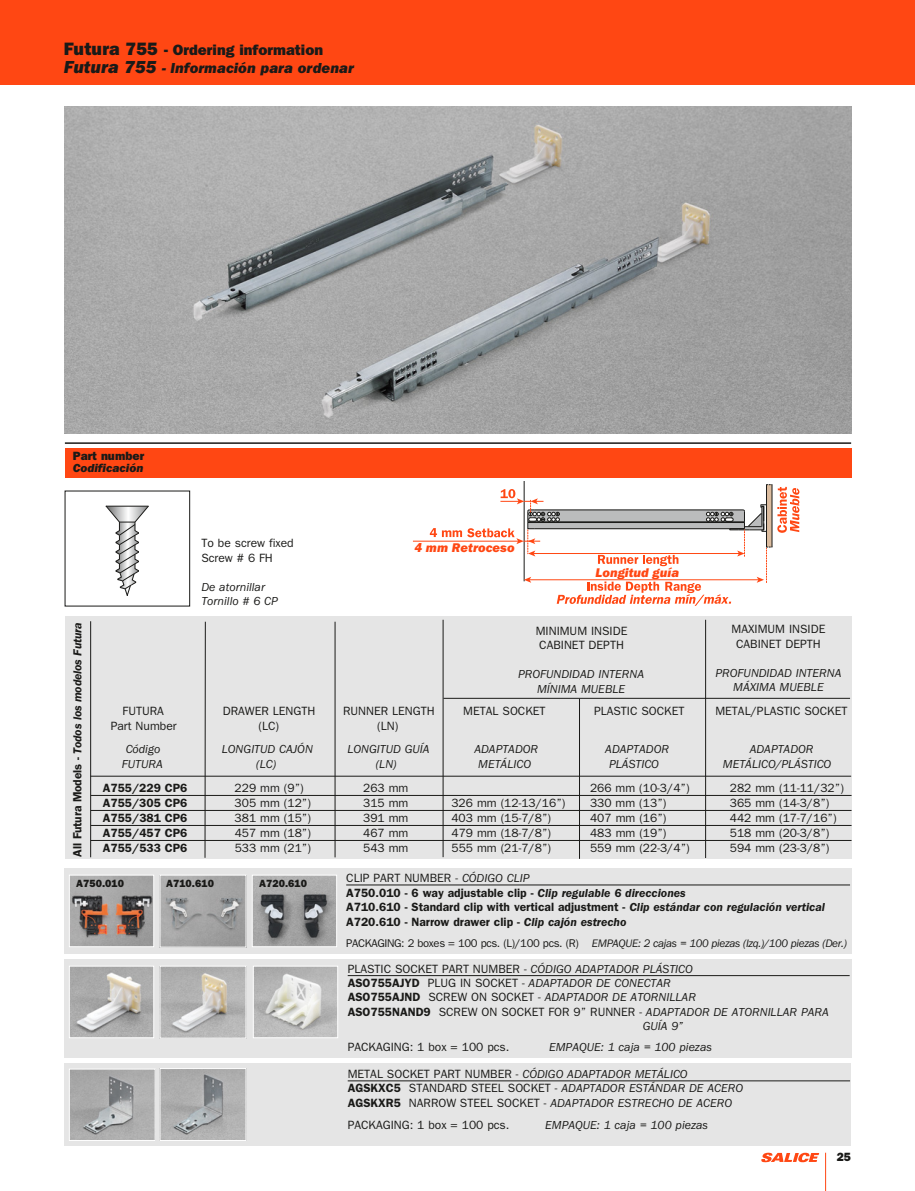
<style>
.page{position:relative;width:915px;height:1191px;background:#fff}
.page>*{position:absolute;margin:0;border:0;box-sizing:border-box;transform-origin:0 0}
.t1{font:15px "ITC Franklin Gothic Std Hvy It";color:#1a1a18}
.t2{font:15px "ITC Franklin Gothic Std Hvy";color:#1a1a18}
.t3{font:13.05px "ITC Franklin Gothic Std Hvy It";color:#ff4713}
.t4{font:12px/14.4px "ITC Franklin Gothic Std";color:#1a1a18}
.t5{font:italic 12px/14.4px "ITC Franklin Gothic Std";color:#1a1a18}
.t6{font:600 12px/14.4px "ITC Franklin Gothic Std";color:#1a1a18}
.t7{font:italic 600 12px "ITC Franklin Gothic Std";letter-spacing:-.015em;color:#1a1a18}
.t8{font:12px "ITC Franklin Gothic Std Hvy";color:#1a1a18}
.t9{font:12px "ITC Franklin Gothic Std Hvy It";color:#1a1a18}
.t10{font:italic 11.25px "ITC Franklin Gothic Std";letter-spacing:-.03em;color:#1a1a18}
.t11{font:10.5px "ITC Franklin Gothic Std Hvy";color:#1a1a18}
.s1{font-size:18px}
.s2{font-style:normal}
.s3{font-weight:400}
.s4{font-weight:400;font-style:italic}
.s5{font-style:italic}
.s6{font-weight:600;font-style:normal}
.s7{font-weight:600}
</style>
<div class="page">
<div style="left:0;top:0;width:914px;height:85px;background:#ff4713"></div>
<div style="left:65px;top:448px;width:785px;height:30px;background:#ff4713"></div>
<hr style="left:65px;top:442px;width:785px;height:2px;background:#1a1a18">
<img style="left:65px;top:106px;width:785px;height:328px">
<svg style="left:106px;top:506px;width:43px;height:89px"></svg>
<hr style="left:106px;top:506px;width:42px;height:1px;background:#1a1a18">
<div style="left:65px;top:616px;width:785px;height:243px;background:#e5e5e5"></div>
<div style="left:64px;top:868px;width:786px;height:85px;background:#e5e5e5"></div>
<img style="left:161px;top:876px;width:83px;height:69px">
<div style="left:159px;top:874px;width:87px;height:73px;border:1px solid #fff"></div>
<img style="left:71px;top:876px;width:81px;height:69px">
<div style="left:69px;top:874px;width:85px;height:73px;border:1px solid #fff"></div>
<img style="left:254px;top:876px;width:81px;height:69px">
<div style="left:252px;top:874px;width:85px;height:73px;border:1px solid #fff"></div>
<div style="left:64px;top:1063px;width:786px;height:83px;background:#e5e5e5"></div>
<img style="left:71px;top:1070px;width:82px;height:68px">
<div style="left:69px;top:1068px;width:86px;height:72px;border:1px solid #fff"></div>
<div style="left:64px;top:959px;width:786px;height:98px;background:#e5e5e5"></div>
<img style="left:71px;top:967px;width:81px;height:69px">
<div style="left:69px;top:965px;width:85px;height:73px;border:1px solid #fff"></div>
<img style="left:161px;top:967px;width:83px;height:69px">
<div style="left:159px;top:965px;width:87px;height:73px;border:1px solid #fff"></div>
<img style="left:161px;top:1070px;width:83px;height:68px">
<div style="left:159px;top:1068px;width:87px;height:72px;border:1px solid #fff"></div>
<img style="left:255px;top:967px;width:81px;height:69px">
<div style="left:253px;top:965px;width:85px;height:73px;border:1px solid #fff"></div>
<hr style="left:523px;top:481px;width:1px;height:100px;background:#1a1a18">
<hr style="left:771px;top:485px;width:1px;height:62px;background:#1a1a18">
<svg style="left:777px;top:487px;width:22px;height:46px"></svg>
<hr style="left:413px;top:541px;width:105px;height:1px;background:#ff4713">
<svg style="left:429px;top:484px;width:342px;height:122px"></svg>
<hr style="left:90px;top:776px;width:760px;height:1px;background:#1a1a18">
<hr style="left:204px;top:621px;width:2px;height:236px;background:#1a1a18">
<hr style="left:334px;top:621px;width:1px;height:236px;background:#1a1a18">
<hr style="left:90px;top:621px;width:1px;height:236px;background:#1a1a18">
<hr style="left:442px;top:620px;width:1px;height:237px;background:#1a1a18">
<hr style="left:443px;top:698px;width:406px;height:1px;background:#1a1a18">
<hr style="left:579px;top:698px;width:1px;height:161px;background:#1a1a18">
<hr style="left:705px;top:620px;width:1px;height:238px;background:#1a1a18">
<hr style="left:91px;top:795px;width:760px;height:1px;background:#1a1a18">
<hr style="left:91px;top:810px;width:760px;height:1px;background:#1a1a18">
<hr style="left:91px;top:825px;width:760px;height:1px;background:#1a1a18">
<hr style="left:91px;top:840px;width:760px;height:1px;background:#1a1a18">
<hr style="left:347px;top:1080px;width:502px;height:1px;background:#1a1a18">
<hr style="left:347px;top:975px;width:502px;height:1px;background:#1a1a18">
<hr style="left:346px;top:884px;width:503px;height:1px;background:#1a1a18">
<hr style="left:824px;top:1152px;width:1px;height:39px;background:#ff4713">
<svg style="left:761px;top:1152px;width:58px;height:10px"></svg>
<p class="t2" style="left:64px;top:41px;width:261px"><span class="s1">Futura 755</span> - Ordering information</p>
<p class="t1" style="left:64px;top:60px;width:291px"><span class="s1">Futura 755</span> - Información para ordenar</p>
<p class="t8" style="left:73px;top:449px;width:73px">Part number</p>
<p class="t9" style="left:73px;top:461px;width:72px">Codificación</p>
<p class="t4" style="left:201px;top:536px;width:94px">To be screw fixed<br>Screw # 6 FH</p>
<p class="t5" style="left:201px;top:579px;width:78px">De atornillar<br>Tornillo # 6 CP</p>
<p class="t3" style="left:414px;top:540px;width:102px">4 mm Retroceso</p>
<p class="t3" style="left:595px;top:564px;width:85px">Longitud guía</p>
<p class="t7" style="left:71px;top:856px;width:236px;rotate:-90deg"><span class="s2">All Futura Models -</span> Todos los modelos Futura</p>
<p class="t4" style="left:731px;top:622px;width:95px;text-align:center">MAXIMUM INSIDE<br>CABINET DEPTH</p>
<p class="t5" style="left:715px;top:665px;width:127px;text-align:center">PROFUNDIDAD INTERNA<br>MÁXIMA MUEBLE</p>
<p class="t4" style="left:535px;top:624px;width:93px">MINIMUM INSIDE<br>CABINET DEPTH</p>
<p class="t5" style="left:518px;top:667px;width:127px;text-align:center">PROFUNDIDAD INTERNA<br>MÍNIMA MUEBLE</p>
<p class="t4" style="left:123px;top:704px;width:43px">FUTURA</p>
<p class="t4" style="left:223px;top:704px;width:94px">DRAWER LENGTH</p>
<p class="t4" style="left:343px;top:704px;width:93px">RUNNER LENGTH</p>
<p class="t4" style="left:463px;top:704px;width:84px">METAL SOCKET</p>
<p class="t4" style="left:594px;top:704px;width:92px">PLASTIC SOCKET</p>
<p class="t4" style="left:715px;top:704px;width:133px">METAL/PLASTIC SOCKET</p>
<p class="t4" style="left:111px;top:719px;width:67px">Part Number</p>
<p class="t4" style="left:258px;top:719px;width:22px">(LC)</p>
<p class="t4" style="left:377px;top:719px;width:23px">(LN)</p>
<p class="t5" style="left:126px;top:742px;width:36px">Código</p>
<p class="t5" style="left:222px;top:742px;width:92px">LONGITUD CAJÓN</p>
<p class="t5" style="left:347px;top:742px;width:84px">LONGITUD GUÍA</p>
<p class="t5" style="left:474px;top:742px;width:65px">ADAPTADOR</p>
<p class="t5" style="left:605px;top:742px;width:65px">ADAPTADOR</p>
<p class="t5" style="left:749px;top:742px;width:65px">ADAPTADOR</p>
<p class="t5" style="left:122px;top:757px;width:43px">FUTURA</p>
<p class="t5" style="left:256px;top:757px;width:21px">(LC)</p>
<p class="t5" style="left:376px;top:757px;width:22px">(LN)</p>
<p class="t5" style="left:478px;top:757px;width:54px">METÁLICO</p>
<p class="t5" style="left:609px;top:757px;width:51px">PLÁSTICO</p>
<p class="t5" style="left:722px;top:757px;width:110px">METÁLICO/PLÁSTICO</p>
<p class="t6" style="left:103px;top:780px;width:86px">A755/229 CP6</p>
<p class="t4" style="left:234px;top:780px;width:71px">229 mm (9”)</p>
<p class="t4" style="left:363px;top:780px;width:47px">263 mm</p>
<p class="t4" style="left:590px;top:780px;width:101px">266 mm (10-3/4”)</p>
<p class="t4" style="left:729px;top:780px;width:115px">282 mm (11-11/32”)</p>
<p class="t6" style="left:103px;top:795px;width:86px">A755/305 CP6</p>
<p class="t4" style="left:234px;top:795px;width:78px">305 mm (12”)</p>
<p class="t4" style="left:363px;top:795px;width:47px">315 mm</p>
<p class="t4" style="left:451px;top:795px;width:115px">326 mm (12-13/16”)</p>
<p class="t4" style="left:590px;top:795px;width:78px">330 mm (13”)</p>
<p class="t4" style="left:729px;top:795px;width:101px">365 mm (14-3/8”)</p>
<p class="t6" style="left:103px;top:810px;width:86px">A755/381 CP6</p>
<p class="t4" style="left:234px;top:810px;width:78px">381 mm (15”)</p>
<p class="t4" style="left:363px;top:810px;width:47px">391 mm</p>
<p class="t4" style="left:451px;top:810px;width:101px">403 mm (15-7/8”)</p>
<p class="t4" style="left:590px;top:810px;width:78px">407 mm (16”)</p>
<p class="t4" style="left:729px;top:810px;width:108px">442 mm (17-7/16”)</p>
<p class="t6" style="left:103px;top:825px;width:86px">A755/457 CP6</p>
<p class="t4" style="left:234px;top:825px;width:78px">457 mm (18”)</p>
<p class="t4" style="left:363px;top:825px;width:47px">467 mm</p>
<p class="t4" style="left:451px;top:825px;width:101px">479 mm (18-7/8”)</p>
<p class="t4" style="left:590px;top:825px;width:78px">483 mm (19”)</p>
<p class="t4" style="left:729px;top:825px;width:101px">518 mm (20-3/8”)</p>
<p class="t6" style="left:103px;top:840px;width:86px">A755/533 CP6</p>
<p class="t4" style="left:234px;top:840px;width:78px">533 mm (21”)</p>
<p class="t4" style="left:363px;top:840px;width:47px">543 mm</p>
<p class="t4" style="left:451px;top:840px;width:101px">555 mm (21-7/8”)</p>
<p class="t4" style="left:590px;top:840px;width:101px">559 mm (22-3/4”)</p>
<p class="t4" style="left:729px;top:840px;width:101px">594 mm (23-3/8”)</p>
<p class="t11" style="left:76px;top:877px;width:49px">A750.010</p>
<p class="t11" style="left:166px;top:877px;width:49px">A710.610</p>
<p class="t11" style="left:259px;top:877px;width:49px">A720.610</p>
<p class="t6" style="left:346px;top:871px;width:480px"><span class="s3">CLIP PART NUMBER -</span> <span class="s4">CÓDIGO CLIP<br></span>A750.010 - 6 way adjustable clip - <span class="s5">Clip regulable 6 direcciones<br></span>A710.610 - Standard clip with vertical adjustment - <span class="s5">Clip estándar con regulación vertical </span>A720.610 - Narrow drawer clip - <span class="s5">Clip cajón estrecho</span></p>
<p class="t10" style="left:346px;top:936px;width:502px"><span class="s2">PACKAGING: 2 boxes = 100 pcs. (L)/100 pcs. (R)</span> EMPAQUE: 2 cajas = 100 piezas (Izq.)/100 piezas (Der.)</p>
<p class="t4" style="left:347px;top:961px;width:346px">PLASTIC SOCKET PART NUMBER - <span class="s5">CÓDIGO ADAPTADOR PLÁSTICO</span></p>
<p class="t5" style="left:347px;top:976px;width:324px"><span class="s6">ASO755AJYD</span> <span class="s2">PLUG IN SOCKET -</span> ADAPTADOR DE CONECTAR</p>
<p class="t5" style="left:347px;top:990px;width:349px"><span class="s6">ASO755AJND</span> <span class="s2">SCREW ON SOCKET -</span> ADAPTADOR DE ATORNILLAR</p>
<p class="t4" style="left:347px;top:1004px;width:482px"><span class="s7">ASO755NAND9</span> SCREW ON SOCKET FOR 9” RUNNER - <span class="s5">ADAPTADOR DE ATORNILLAR PARA</span></p>
<p class="t5" style="left:642px;top:1019px;width:42px">GUÍA 9”</p>
<p class="t4" style="left:347px;top:1039px;width:163px">PACKAGING: 1 box = 100 pcs.</p>
<p class="t5" style="left:549px;top:1039px;width:164px">EMPAQUE: 1 caja = 100 piezas</p>
<p class="t5" style="left:347px;top:1066px;width:397px"><span class="s2">METAL SOCKET PART NUMBER -</span> CÓDIGO ADAPTADOR METÁLICO<br><span class="s6">AGSKXC5</span> <span class="s2">STANDARD STEEL SOCKET -</span> ADAPTADOR ESTÁNDAR DE ACERO<br><span class="s6">AGSKXR5</span> <span class="s2">NARROW STEEL SOCKET -</span> ADAPTADOR ESTRECHO DE ACERO</p>
<p class="t4" style="left:347px;top:1117px;width:163px">PACKAGING: 1 box = 100 pcs.</p>
<p class="t5" style="left:545px;top:1117px;width:164px">EMPAQUE: 1 caja = 100 piezas</p>
<p class="t8" style="left:836px;top:1149px;width:16px">25</p>
</div>
